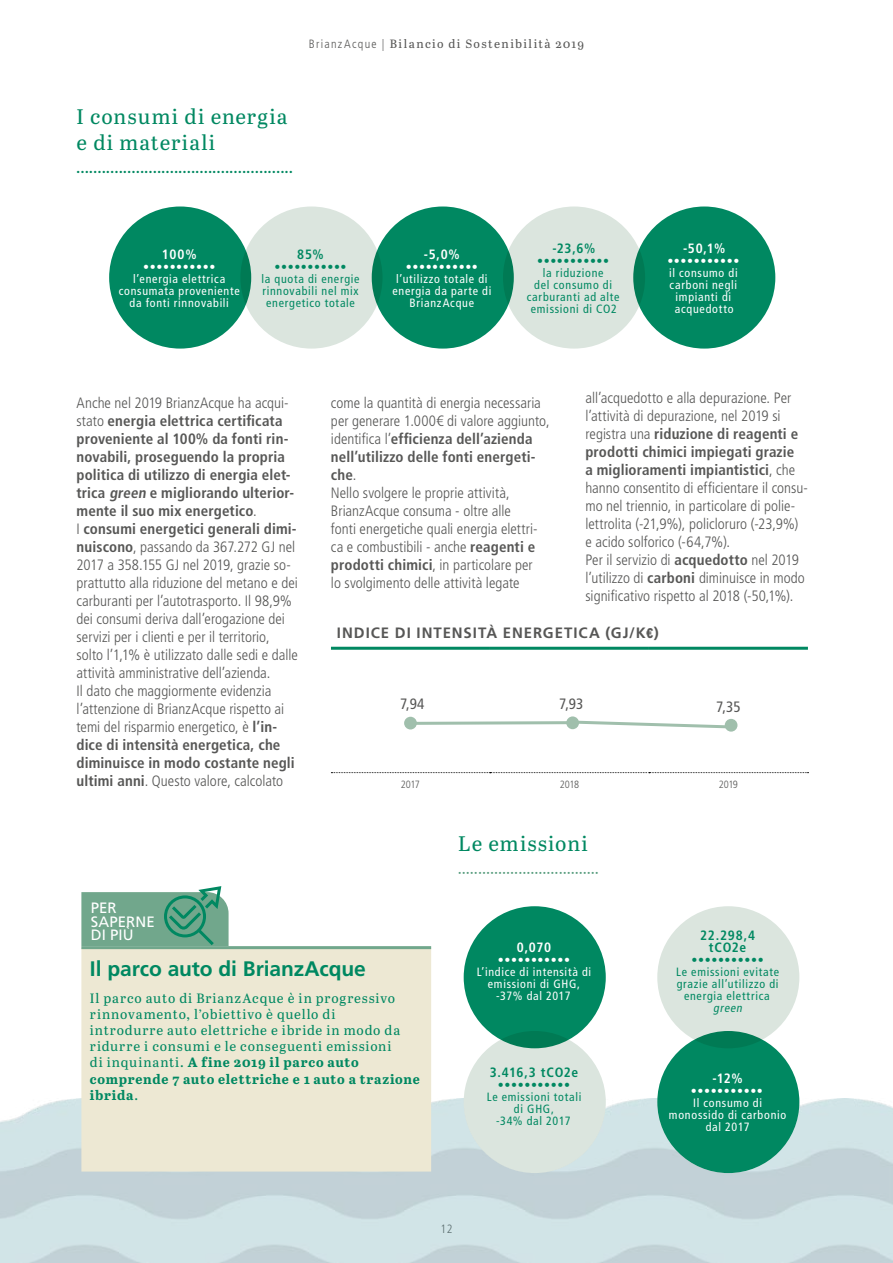
<style>
.page{position:relative;width:893px;height:1263px;background:#fff}
.page>*{position:absolute;margin:0;border:0;box-sizing:border-box;transform-origin:0 0}
.t1{font:21px/25.2px "Abril Text";letter-spacing:.05em;color:#008861}
.t2{font:700 21px "Frutiger LT Std";letter-spacing:-.005em;color:#008861}
.t3{font:300 condensed 15px/18px "Frutiger LT Std";color:#575756}
.t4{font:700 15px "Frutiger LT Std";letter-spacing:.06em;color:#575756}
.t5{font:15px/13.5px "Frutiger LT Std";letter-spacing:.005em;color:#fff}
.t6{font:condensed 15px "Frutiger LT Std";color:#575756}
.t7{font:13.5px/16.2px "Abril Text";letter-spacing:.06em;color:#008861}
.t8{font:700 condensed 13.5px/12px "Frutiger LT Std";letter-spacing:.05em;color:#008861;text-align:center}
.t9{font:700 condensed 13.5px "Frutiger LT Std";letter-spacing:.04em;color:#fff}
.t10{font:condensed 12px/12px "Frutiger LT Std";letter-spacing:.06em;color:#fff;text-align:center}
.t11{font:condensed 12px/12px "Frutiger LT Std";letter-spacing:.06em;color:#008861;text-align:center}
.t12{font:12px "Frutiger LT Std";color:#fff}
.t13{font:12px "Frutiger LT Std";color:#008861}
.t14{font:12px "Abril Text";letter-spacing:.115em;color:#575756}
.t15{font:italic condensed 12px "Frutiger LT Std";color:#008861}
.t16{font:300 condensed 12px "Frutiger LT Std";color:#575756}
.t17{font:10.5px "Abril Text";color:#008861}
.t18{font:10.5px "Abril Text Lt";color:#569c7d}
.t19{font:300 condensed 10.5px "Frutiger LT Std";letter-spacing:-.04em;color:#575756}
.s1{font-family:"Frutiger LT Std";font-weight:300;font-stretch:condensed}
.s2{font-weight:700}
.s3{font-family:"Acumin Pro Cond";font-weight:900}
</style>
<div class="page">
<img style="left:0;top:1098px;width:893px;height:165px">
<div style="left:109px;top:206px;width:142px;height:143px;background:#008861;border-radius:50%"></div>
<div style="left:240px;top:206px;width:142px;height:143px;background:#dbe5de;border-radius:50%"></div>
<div style="left:372px;top:206px;width:142px;height:143px;background:#008861;border-radius:50%"></div>
<div style="left:503px;top:206px;width:142px;height:143px;background:#dbe5de;border-radius:50%"></div>
<div style="left:633px;top:206px;width:142px;height:143px;background:#008861;border-radius:50%"></div>
<hr style="left:331px;top:647px;width:159px;height:3px;background:#008861">
<hr style="left:490px;top:647px;width:159px;height:3px;background:#008861">
<hr style="left:649px;top:647px;width:159px;height:3px;background:#008861">
<svg style="left:331px;top:772px;width:477px;height:1px"></svg>
<div style="left:404px;top:717px;width:13px;height:12px;background:#a0bfac;border-radius:50%"></div>
<svg style="left:566px;top:716px;width:13px;height:13px"></svg>
<svg style="left:725px;top:719px;width:12px;height:13px"></svg>
<svg style="left:407px;top:719px;width:331px;height:11px"></svg>
<div style="left:81px;top:949px;width:350px;height:222px;background:#ede8d3"></div>
<hr style="left:81px;top:946px;width:350px;height:3px;background:#71a78c">
<svg style="left:81px;top:886px;width:148px;height:60px;background:#75ad94"></svg>
<div style="left:464px;top:906px;width:142px;height:142px;background:#008861;border-radius:50%"></div>
<div style="left:657px;top:906px;width:142px;height:142px;background:#dbe5de;border-radius:50%"></div>
<div style="left:464px;top:1031px;width:142px;height:142px;background:#dbe5de;border-radius:50%"></div>
<div style="left:657px;top:1031px;width:142px;height:142px;background:#008861;border-radius:50%"></div>
<p class="t14" style="left:309px;top:35px;width:277px"><span class="s1">BrianzAcque |</span> Bilancio di Sostenibilità 2019</p>
<h1 class="t1" style="left:77px;top:103px;width:212px">I consumi di energia e di materiali</h1>
<p class="t17" style="left:77px;top:163px;width:218px">•••••••••••••••••••••••••••••••••••••••••••••••••••</p>
<p class="t9" style="left:162px;top:246px;width:36px">100%</p>
<p class="t12" style="left:143px;top:259px;width:74px">•••••••••••</p>
<p class="t10" style="left:119px;top:273px;width:122px">l’energia elettrica consumata proveniente da fonti rinnovabili</p>
<p class="t8" style="left:297px;top:248px;width:28px">85%</p>
<p class="t13" style="left:275px;top:259px;width:74px">•••••••••••</p>
<p class="t11" style="left:261px;top:273px;width:100px">la quota di energie rinnovabili nel mix energetico totale</p>
<p class="t9" style="left:424px;top:246px;width:37px">-5,0%</p>
<p class="t12" style="left:406px;top:259px;width:74px">•••••••••••</p>
<p class="t10" style="left:392px;top:273px;width:100px">l’utilizzo totale di energia da parte di<br>BrianzAcque</p>
<p class="t8" style="left:552px;top:242px;width:45px">-23,6%</p>
<p class="t13" style="left:537px;top:253px;width:74px">•••••••••••</p>
<p class="t11" style="left:527px;top:267px;width:94px">la riduzione<br>del consumo di carburanti ad alte emissioni di CO2</p>
<p class="t9" style="left:683px;top:240px;width:44px">-50,1%</p>
<p class="t12" style="left:667px;top:253px;width:74px">•••••••••••</p>
<p class="t10" style="left:669px;top:267px;width:70px">il consumo di carboni negli impianti di acquedotto</p>
<p class="t3" style="left:585px;top:389px;width:224px">all’acquedotto e alla depurazione. Per l’attività di depurazione, nel 2019 si registra una <span class="s2">riduzione di reagenti e prodotti chimici impiegati grazie<br>a miglioramenti impiantistici</span>, che hanno consentito di efficientare il consu&shy;mo nel triennio, in particolare di polie&shy;lettrolita (-21,9%), policloruro (-23,9%) e acido solforico (-64,7%).<br>Per il servizio di <span class="s2">acquedotto</span> nel 2019 l’utilizzo di <span class="s2">carboni</span> diminuisce in modo significativo rispetto al 2018 (-50,1%).</p>
<p class="t4" style="left:337px;top:624px;width:323px">INDICE DI INTENSITÀ ENERGETICA (GJ/K<span class="s3">€</span>)</p>
<p class="t3" style="left:77px;top:394px;width:223px">Anche nel 2019 BrianzAcque ha acqui&shy;stato <span class="s2">energia elettrica certificata proveniente al 100% da fonti rin&shy;novabili, proseguendo la propria politica di utilizzo di energia elet&shy;trica green e migliorando ulterior&shy;mente il suo mix energetico</span>.<br>I <span class="s2">consumi energetici generali dimi&shy;nuiscono</span>, passando da 367.272 GJ nel 2017 a 358.155 GJ nel 2019, grazie so&shy;prattutto alla riduzione del metano e dei carburanti per l’autotrasporto. Il 98,9% dei consumi deriva dall’erogazione dei servizi per i clienti e per il territorio, solto l’1,1% è utilizzato dalle sedi e dalle attività amministrative dell’azienda.<br>Il dato che maggiormente evidenzia l’attenzione di BrianzAcque rispetto ai temi del risparmio energetico, è <span class="s2">l’in&shy;dice di intensità energetica, che diminuisce in modo costante negli ultimi anni</span>. Questo valore, calcolato</p>
<p class="t3" style="left:331px;top:394px;width:220px">come la quantità di energia necessaria per generare 1.000€ di valore aggiunto, identifica l’<span class="s2">efficienza dell’azienda nell’utilizzo delle fonti energeti&shy;che</span>.<br>Nello svolgere le proprie attività, BrianzAcque consuma - oltre alle<br>fonti energetiche quali energia elettri&shy;ca e combustibili - anche <span class="s2">reagenti e prodotti chimici</span>, in particolare per<br>lo svolgimento delle attività legate</p>
<p class="t6" style="left:400px;top:695px;width:26px">7,94</p>
<p class="t6" style="left:559px;top:695px;width:25px">7,93</p>
<p class="t6" style="left:716px;top:698px;width:26px">7,35</p>
<p class="t19" style="left:401px;top:778px;width:21px">2017</p>
<p class="t19" style="left:560px;top:778px;width:21px">2018</p>
<p class="t19" style="left:719px;top:778px;width:21px">2019</p>
<p class="t5" style="left:91px;top:901px;width:65px">PER<br>SAPERNE<br>DI PIÙ</p>
<h1 class="t2" style="left:90px;top:956px;width:278px">Il parco auto di BrianzAcque</h1>
<p class="t7" style="left:90px;top:989px;width:331px">Il parco auto di BrianzAcque è in progressivo rinnovamento, l’obiettivo è quello di<br>introdurre auto elettriche e ibride in modo da ridurre i consumi e le conseguenti emissioni<br>di inquinanti. <span class="s2">A fine 2019 il parco auto comprende 7 auto elettriche e 1 auto a trazione ibrida</span>.</p>
<h1 class="t1" style="left:458px;top:830px;width:131px">Le emissioni</h1>
<p class="t18" style="left:458px;top:865px;width:142px">•••••••••••••••••••••••••••••••••••</p>
<p class="t9" style="left:517px;top:940px;width:36px">0,070</p>
<p class="t12" style="left:498px;top:953px;width:74px">•••••••••••</p>
<p class="t10" style="left:477px;top:966px;width:116px">L’indice di intensità di emissioni di GHG, -37% dal 2017</p>
<p class="t8" style="left:490px;top:1066px;width:90px">3.416,3 tCO2e</p>
<p class="t13" style="left:498px;top:1078px;width:74px">•••••••••••</p>
<p class="t11" style="left:487px;top:1091px;width:96px">Le emissioni totali di GHG,<br>-34% dal 2017</p>
<p class="t16" style="left:440px;top:1221px;width:14px">12</p>
<p class="t8" style="left:700px;top:930px;width:57px">22.298,4 tCO2e</p>
<p class="t13" style="left:692px;top:953px;width:74px">•••••••••••</p>
<p class="t11" style="left:676px;top:966px;width:104px">Le emissioni evitate grazie all’utilizzo di energia elettrica</p>
<p class="t15" style="left:713px;top:1001px;width:33px">green</p>
<p class="t9" style="left:712px;top:1070px;width:32px">-12%</p>
<p class="t12" style="left:691px;top:1084px;width:74px">•••••••••••</p>
<p class="t10" style="left:669px;top:1097px;width:119px">Il consumo di monossido di carbonio dal 2017</p>
</div>
